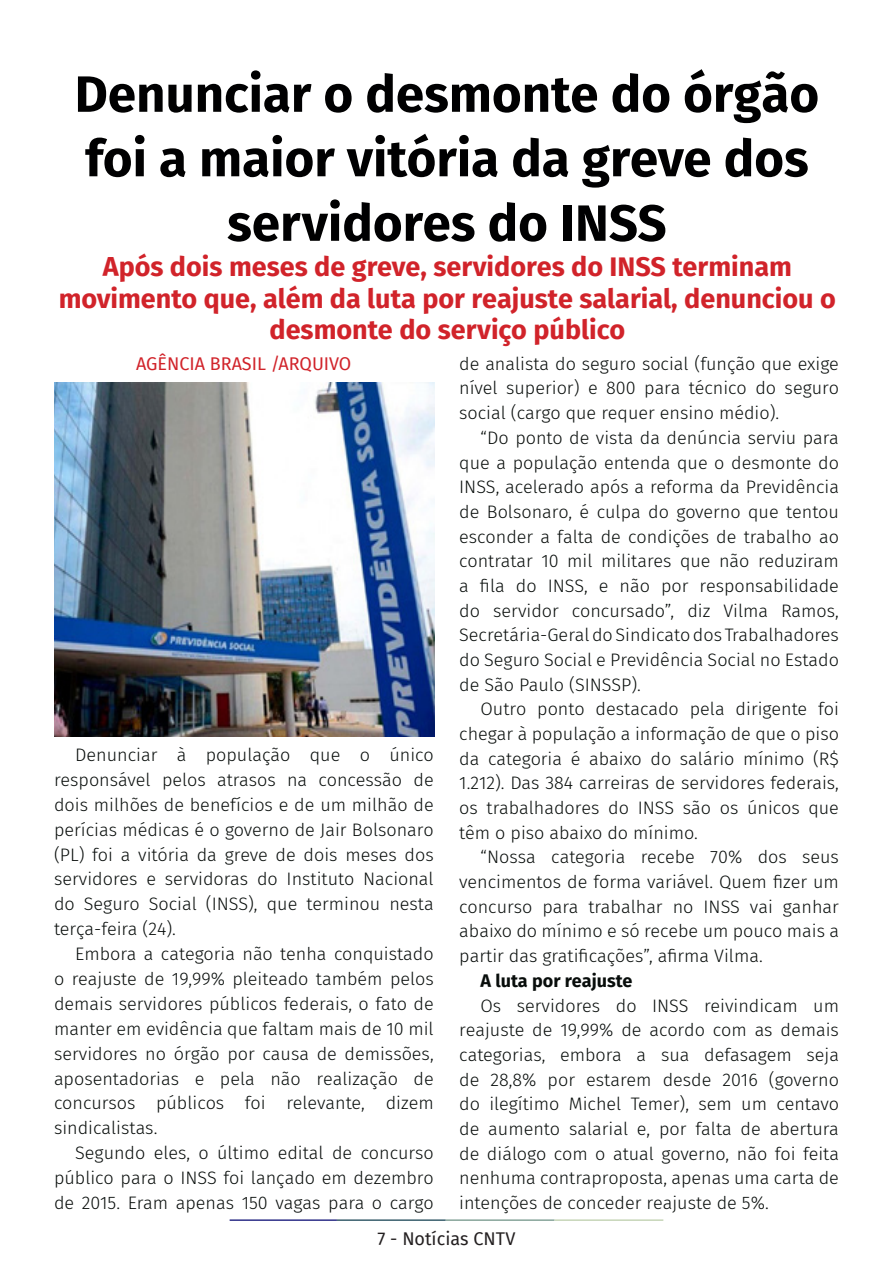
<style>
.page{position:relative;width:893px;height:1263px;background:#fff}
.page>*{position:absolute;margin:0;border:0;box-sizing:border-box;transform-origin:0 0}
.t1{font:700 51px/64.5px "Fira Sans";color:#000001;text-align:center}
.t2{font:700 27px/31.5px "Fira Sans";color:#d1232a;text-align:center}
.t3{font:300 18px/24.8px "Fira Sans";color:#080d0b;text-align:justify}
.t4{font:18px "Fira Sans";color:#d1232a}
.t5{font:700 18px "Fira Sans";color:#080d0b}
.t6{font:18px "Fira Sans";color:#231f20}
</style>
<div class="page">
<hr style="left:230px;top:1219px;width:107px;height:2px;background:#2f3088">
<hr style="left:337px;top:1219px;width:109px;height:2px;background:#3a5f6d">
<hr style="left:446px;top:1219px;width:109px;height:2px;background:#87a59a">
<hr style="left:555px;top:1219px;width:108px;height:2px;background:#c6d5b7">
<img style="left:55px;top:383px;width:380px;height:354px">
<p class="t1" style="left:75px;top:58px;width:746px">Denunciar o desmonte do órgão foi a maior vitória da greve dos servidores do INSS</p>
<p class="t2" style="left:59px;top:249px;width:778px">Após dois meses de greve, servidores do INSS terminam movimento que, além da luta por reajuste salarial, denunciou o desmonte do serviço público</p>
<p class="t4" style="left:136px;top:350px;width:217px">AGÊNCIA BRASIL /ARQUIVO</p>
<p class="t3" style="left:459px;top:351px;width:381px">de analista do seguro social (função que exige nível superior) e 800 para técnico do seguro social (cargo que requer ensino médio).</p>
<p class="t3" style="left:459px;top:425px;width:381px;text-indent:21px">“Do ponto de vista da denúncia serviu para que a população entenda que o desmonte do INSS, acelerado após a reforma da Previdência de Bolsonaro, é culpa do governo que tentou esconder a falta de condições de trabalho ao contratar 10 mil militares que não reduziram a fila do INSS, e não por responsabilidade do servidor concursado”, diz Vilma Ramos, Secretária-Geral do Sindicato dos Trabalhadores do Seguro Social e Previdência Social no Estado de São Paulo (SINSSP).</p>
<p class="t3" style="left:459px;top:697px;width:381px;text-indent:21px">Outro ponto destacado pela dirigente foi chegar à população a informação de que o piso da categoria é abaixo do salário mínimo (R$ 1.212). Das 384 carreiras de servidores federais, os trabalhadores do INSS são os únicos que têm o piso abaixo do mínimo.</p>
<p class="t3" style="left:459px;top:845px;width:381px;text-indent:21px">“Nossa categoria recebe 70% dos seus vencimentos de forma variável. Quem fizer um concurso para trabalhar no INSS vai ganhar abaixo do mínimo e só recebe um pouco mais a partir das gratificações”, afirma Vilma.</p>
<p class="t5" style="left:480px;top:965px;width:154px">A luta por reajuste</p>
<p class="t3" style="left:459px;top:993px;width:381px;text-indent:21px">Os servidores do INSS reivindicam um reajuste de 19,99% de acordo com as demais categorias, embora a sua defasagem seja de 28,8% por estarem desde 2016 (governo do ilegítimo Michel Temer), sem um centavo de aumento salarial e, por falta de abertura de diálogo com o atual governo, não foi feita nenhuma contraproposta, apenas uma carta de intenções de conceder reajuste de 5%.</p>
<p class="t3" style="left:54px;top:742px;width:381px;text-indent:21px">Denunciar à população que o único responsável pelos atrasos na concessão de dois milhões de benefícios e de um milhão de perícias médicas é o governo de Jair Bolsonaro (PL) foi a vitória da greve de dois meses dos servidores e servidoras do Instituto Nacional do Seguro Social (INSS), que terminou nesta terça-feira (24).</p>
<p class="t3" style="left:54px;top:941px;width:381px;text-indent:21px">Embora a categoria não tenha conquistado o reajuste de 19,99% pleiteado também pelos demais servidores públicos federais, o fato de manter em evidência que faltam mais de 10 mil servidores no órgão por causa de demissões, aposentadorias e pela não realização de concursos públicos foi relevante, dizem sindicalistas.</p>
<p class="t3" style="left:54px;top:1140px;width:381px;text-indent:21px">Segundo eles, o último edital de concurso público para o INSS foi lançado em dezembro de 2015. Eram apenas 150 vagas para o cargo</p>
<p class="t6" style="left:378px;top:1225px;width:139px">7 - Notícias CNTV</p>
</div>
